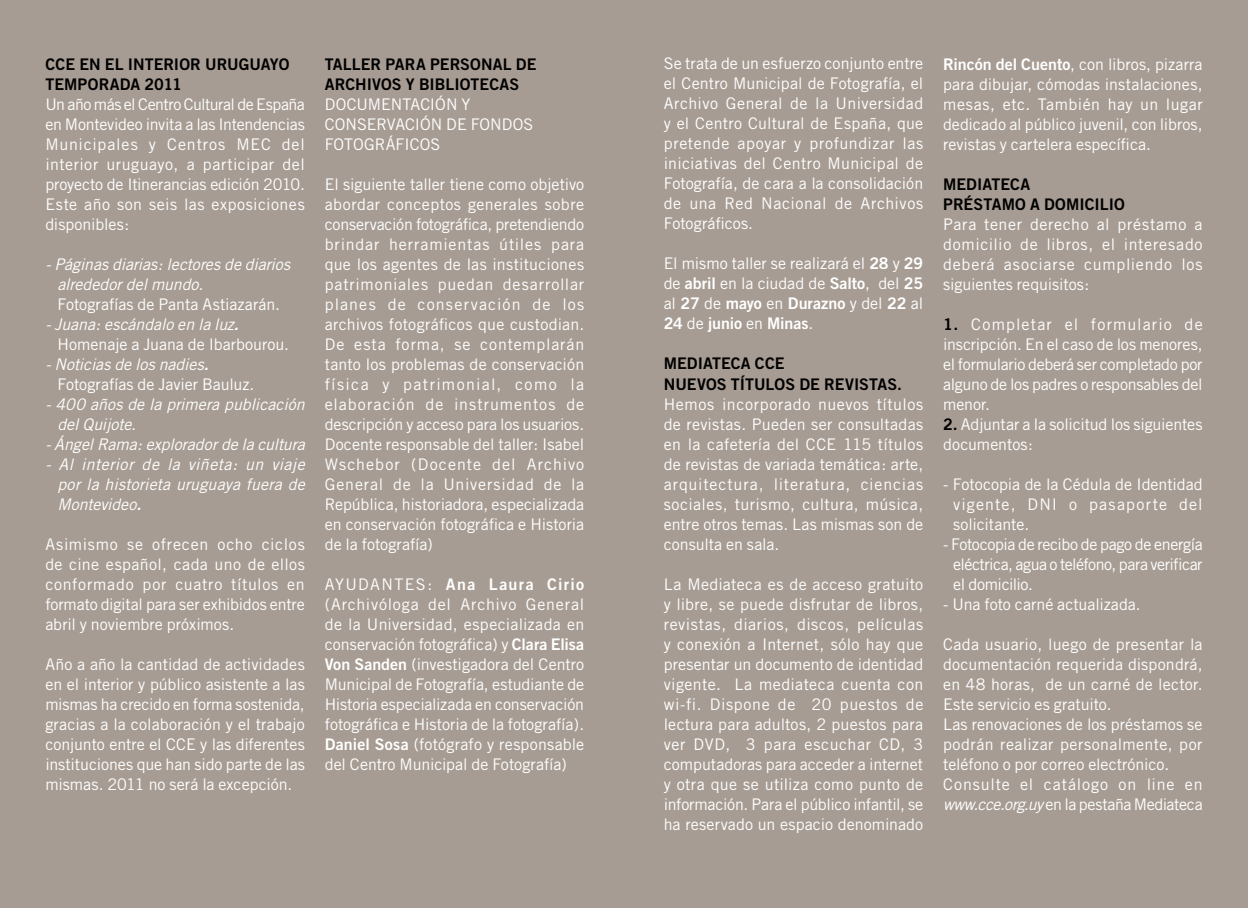
<style>
.page{position:relative;width:1248px;height:908px;background:#fff}
.page>*{position:absolute;margin:0;border:0;box-sizing:border-box;transform-origin:0 0}
.t1{font:16px/20px "Trade Gothic";color:#fff;text-align:justify}
.t2{font:italic 16px/20px "Trade Gothic";color:#fff}
.t3{font:16px/20px "Trade Gothic Bold Two";letter-spacing:.005em;color:#000}
.t4{font:16px/20px "Trade Gothic Bold Two";letter-spacing:.005em;color:#fff}
.t5{font:16px "Trade Gothic Bold Two";letter-spacing:.085em;color:#fff}
.t6{font:16px "Trade Gothic";letter-spacing:.08em;color:#fff}
.s1{font-style:italic}
.s2{font-family:"Trade Gothic Bold Two";font-style:italic}
.s3{font-family:"Trade Gothic Bold Two"}
.s4{font-family:"Trade Gothic"}
.s5{font-family:"Trade Gothic Bold Two";color:#000}
</style>
<div class="page">
<div style="left:0;top:0;width:1247px;height:907px;background:#a79c93"></div>
<p class="t3" style="left:45px;top:54px;width:245px">CCE EN EL INTERIOR URUGUAYO<br>TEMPORADA 2011</p>
<p class="t1" style="left:45px;top:94px;width:261px">Un año más el Centro Cultural de España en Montevideo invita a las I ntendencias M unicipales y Centros MEC</p>
<p class="t1" style="left:45px;top:134px;width:261px;text-indent:236px">del interior uruguayo, a participar del proyecto de Itinerancias edición 2010.<br>Este año son seis las exposiciones disponibles:</p>
<p class="t2" style="left:57px;top:254px;width:234px;text-indent:-12px">- Páginas diarias: lectores de diarios alrededor del mundo.</p>
<p class="t1" style="left:57px;top:294px;width:224px">Fotografías de Panta Astiazarán.</p>
<p class="t1" style="left:57px;top:314px;width:233px;text-indent:-12px"><span class="s1">- Juana: escándalo en la luz</span><span class="s2">.<br></span>Homenaje a Juana de I barbourou.</p>
<p class="t1" style="left:57px;top:354px;width:198px;text-indent:-12px"><span class="s1">- Noticias de los nadies</span><span class="s2">.<br></span>Fotografías de Javier Bauluz.</p>
<p class="t2" style="left:57px;top:394px;width:249px;text-indent:-12px">- 400 años de la primera publicación del Quijote.</p>
<p class="t2" style="left:45px;top:434px;width:261px">- Ángel Rama: explorador de la cultura</p>
<p class="t2" style="left:57px;top:454px;width:249px;text-align:justify;text-indent:-12px">- Al interior de la viñeta: un viaje por la historieta uruguaya fuera de Montevideo<span class="s3">.</span></p>
<p class="t1" style="left:45px;top:534px;width:261px">Asimismo se ofrecen ocho ciclos de cine español, cada uno de ellos conformado por cuatro títulos en formato digital para ser exhibidos entre abril y noviembre próximos.</p>
<p class="t1" style="left:45px;top:654px;width:261px">Año a año la cantidad de actividades en el interior y público asistente a las mismas ha crecido en forma sostenida, gracias a la colaboración y el trabajo conjunto entre el CCE</p>
<p class="t1" style="left:45px;top:734px;width:261px;text-indent:155px">y las diferentes instituciones que han sido parte de las mismas. 2011 no será la excepción.</p>
<p class="t3" style="left:325px;top:54px;width:213px">TALLER PARA PERSONAL DE<br>ARCH IVOS Y BIBLIOTECAS</p>
<p class="t1" style="left:325px;top:94px;width:210px;text-align:left">docu mentación y conservación de fondos fotográf icos</p>
<p class="t1" style="left:325px;top:174px;width:261px">El siguiente taller tiene como objetivo abordar conceptos generales sobre conservación fotográfica, pretendiendo brindar herramientas útiles para que los agentes de las instituciones patrimoniales puedan desarrollar planes de conservación de los archivos fotográficos que custodian.<br>De esta forma, se contemplarán tanto los problemas de conservación física y patrimonial, como la elaboración de instrumentos de descripción y acceso para los usuarios.<br>Docente responsable del taller: I sabel Wschebor (Docente del Archivo General de la Universidad de la República, historiadora, especializada en conservación fotográfica e Historia de la fotografía)</p>
<p class="t5" style="left:325px;top:574px;width:261px"><span class="s4">Ayu dantes:</span> Ana Laura Cirio</p>
<p class="t1" style="left:325px;top:594px;width:261px">(Archivóloga del Archivo General de la Universidad, especializada en conservación fotográfica) y <span class="s3">Clara Elisa Von Sanden</span> (investigadora del Centro M unicipal de Fotografía, estudiante de Historia especializada en conservación fotográfica e Historia de la fotografía).<br><span class="s3">Daniel Sosa</span> (fotógrafo y responsable del Centro M unicipal de Fotografía)</p>
<p class="t1" style="left:663px;top:53px;width:261px">Se trata de un esfuerzo conjunto entre el Centro M unicipal de Fotografía, el Archivo General de la Universidad y el Centro Cultural de España, que pretende apoyar y profundizar las iniciativas del Centro M unicipal de Fotografía, de cara a la consolidación de una Red Nacional de Archivos Fotográficos.</p>
<p class="t1" style="left:663px;top:253px;width:261px">El mismo taller se realizará el <span class="s3">28</span> y <span class="s3">29 </span>de <span class="s3">abril</span> en la ciudad de <span class="s3">Salto</span>, del <span class="s3">25</span></p>
<p class="t4" style="left:663px;top:293px;width:261px"><span class="s4">al</span> 27 <span class="s4">de</span> mayo <span class="s4">en</span> Durazno <span class="s4">y del</span> 22 <span class="s4">al<br></span>24 <span class="s4">de</span> junio <span class="s4">en</span> Minas<span class="s4">.</span></p>
<p class="t3" style="left:663px;top:353px;width:122px">MEDIATECA CCE nuevos</p>
<p class="t3" style="left:730px;top:373px;width:25px">títulos</p>
<p class="t3" style="left:799px;top:373px;width:35px">de revistas</p>
<p class="t3" style="left:897px;top:373px;width:6px">.</p>
<p class="t1" style="left:663px;top:393px;width:261px">Hemos incorporado nuevos títulos de revistas. Pueden ser consultadas en la cafetería del CCE</p>
<p class="t1" style="left:663px;top:433px;width:261px;text-indent:179px">115 títulos de revistas de variada temática: arte, arquitectura, literatura, ciencias sociales, turismo, cultura, música, entre otros temas. Las mismas son de consulta en sala.</p>
<p class="t1" style="left:663px;top:573px;width:261px">La M ediateca es de acceso gratuito y libre, se puede disfrutar de libros, revistas, diarios, discos, películas y conexión a I nternet, sólo hay que presentar un documento de identidad vigente. La mediateca cuenta con wi-fi. Dispone de 20 puestos de lectura para adultos, 2 puestos para ver DVD, 3 para escuchar CD, 3 computadoras para acceder a internet y otra que se utiliza como punto de información. Para el público infantil, se ha reservado un espacio denominado</p>
<p class="t1" style="left:943px;top:54px;width:261px"><span class="s3">Rincón del Cuento</span>, con libros, pizarra para dibujar, cómodas instalaciones, mesas, etc. También hay un lugar dedicado al público juvenil, con libros, revistas y cartelera específica.</p>
<p class="t3" style="left:943px;top:174px;width:183px">MEDIATECA<br>PRÉSTAMO A DOMICILIO</p>
<p class="t1" style="left:943px;top:214px;width:261px">Para tener derecho al préstamo a domicilio de libros, el interesado deberá asociarse cumpliendo los siguientes requisitos:</p>
<p class="t1" style="left:943px;top:314px;width:261px"><span class="s5">1.</span> Completar el formulario de inscripción. En el caso de los menores, el formulario deberá ser completado por alguno de los padres o responsables del menor.</p>
<p class="t1" style="left:943px;top:414px;width:261px"><span class="s5">2.</span> Adjuntar a la solicitud los siguientes documentos:</p>
<p class="t1" style="left:953px;top:474px;width:251px;text-indent:-10px">- Fotocopia de la Cédula de I dentidad vigente, DNI</p>
<p class="t6" style="left:1068px;top:494px;width:135px">o pasaporte del</p>
<p class="t1" style="left:953px;top:514px;width:78px">solicitante.</p>
<p class="t1" style="left:953px;top:534px;width:251px;text-indent:-10px">- Fotocopia de recibo de pago de energía eléctrica, agua o teléfono, para verificar el domicilio.</p>
<p class="t1" style="left:943px;top:594px;width:199px">- Una foto carné actualizada.</p>
<p class="t1" style="left:943px;top:634px;width:261px;text-align:left">Cada usuario, luego de presentar la documentación requerida dispondrá, en 48 horas, de un carné de lector.<br>Este servicio es gratuito.<br>Las renovaciones de los préstamos se podrán realizar personalmente, por teléfono o por correo electrónico.<br>Consulte el catálogo on line en <span class="s1">www.cce.org.uy</span> en la pestaña M ediateca</p>
</div>
